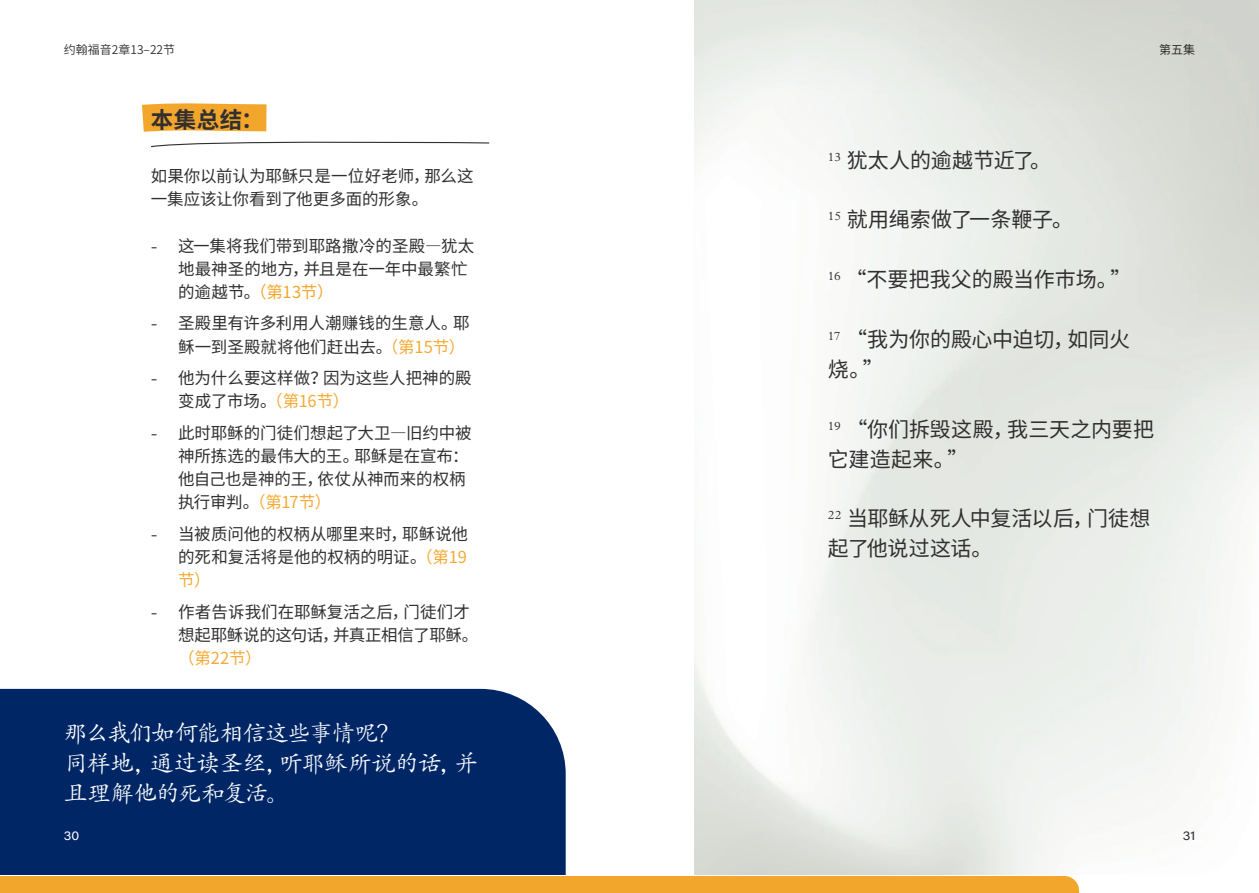
<style>
.page{position:relative;width:1259px;height:893px;background:#fff}
.page>*{position:absolute;margin:0;border:0;box-sizing:border-box;transform-origin:0 0}
.KP_Handwritten{font:24px/30px "Adobe Kaiti Std";letter-spacing:-.045em;color:#fff}
.KP_Handwritten-2{font:24px "Adobe Kaiti Std";letter-spacing:-.08em;color:#fff}
.Page_Title{font:700 22.5px "Noto Sans CJ Ksc";color:#312f30}
.Bible_Passage{font:21px/30px "Noto Sans CJ Ksc";letter-spacing:-.005em;color:#312f30}
.Body{font:16.5px/23.1px "Noto Sans CJ Ksc";color:#312f30}
.Page_Numbers{font:600 12px "Noto Sans CJ Ksc";color:#312f30}
.Page_Numbers-2{font:600 12px "Noto Sans CJ Ksc";color:#231f20}
.Page_Numbers-3{font:12px "Acumin Variable Concept";color:#312f30}
.Page_Numbers-4{font:12px "Acumin Variable Concept";color:#fff}
.s1{font-family:"Acumin Variable Concept"}
.s2{color:#f3a62c}
.s3{color:#f5aa37}
</style>
<div class="page">
<div style="left:0;top:689px;width:566px;height:186px;background:#002666"></div>
<div style="left:0;top:876px;width:1079px;height:17px;background:#f3a62c"></div>
<svg style="left:142px;top:103px;width:348px;height:45px"></svg>
<p class="Page_Numbers" style="left:64px;top:43px;width:113px">约翰福音2章13–22节</p>
<p class="Page_Numbers-2" style="left:1159px;top:43px;width:37px">第五集</p>
<p class="Page_Title" style="left:151px;top:107px;width:114px">本集总结：</p>
<p class="Body" style="left:151px;top:165px;width:324px">如果你以前认为耶稣只是一位好老师，那么这一集应该让你看到了他更多面的形象。</p>
<p class="Body" style="left:178px;top:234px;width:298px;text-indent:-27px"><span class="s1">-</span> 这一集将我们带到耶路撒冷的圣殿—犹太地最神圣的地方，并且是在一年中最繁忙的逾越节。<span class="s2">（第13节）</span></p>
<p class="Body" style="left:151px;top:312px;width:320px;text-align:right"><span class="s1">-</span> 圣殿里有许多利用人潮赚钱的生意人。耶稣一到圣殿就将他们赶出去。<span class="s3">（第15节）</span></p>
<p class="Body" style="left:178px;top:367px;width:295px;text-indent:-27px"><span class="s1">-</span> 他为什么要这样做？因为这些人把神的殿变成了市场。<span class="s3">（第16节）</span></p>
<p class="Body" style="left:178px;top:422px;width:295px;text-indent:-27px"><span class="s1">-</span> 此时耶稣的门徒们想起了大卫—旧约中被神所拣选的最伟大的王。耶稣是在宣布：他自己也是神的王，依仗从神而来的权柄执行审判。<span class="s3">（第17节）</span></p>
<p class="Body" style="left:178px;top:522px;width:292px;text-align:justify;text-indent:-27px"><span class="s1">-</span> 当被质问他的权柄从哪里来时，耶稣说他的死和复活将是他的权柄的明证。<span class="s3">（第19节）</span></p>
<p class="Body" style="left:178px;top:600px;width:302px;text-indent:-27px"><span class="s1">-</span> 作者告诉我们在耶稣复活之后，门徒们才想起耶稣说的这句话，并真正相信了耶稣。<span class="s3">（第22节）</span></p>
<p class="KP_Handwritten-2" style="left:64px;top:718px;width:326px">那么我们如何能相信这些事情呢?</p>
<p class="KP_Handwritten" style="left:64px;top:748px;width:416px">同样地，通过读圣经，听耶稣所说的话，并且理解他的死和复活。</p>
<p class="Page_Numbers-4" style="left:64px;top:827px;width:17px">30</p>
<p class="Bible_Passage" style="left:828px;top:145px;width:225px"><sup>13</sup> 犹太人的逾越节近了。</p>
<p class="Bible_Passage" style="left:828px;top:205px;width:247px"><sup>15</sup> 就用绳索做了一条鞭子。</p>
<p class="Bible_Passage" style="left:828px;top:265px;width:305px"><sup>16</sup> “不要把我父的殿当作巿场。”</p>
<p class="Bible_Passage" style="left:828px;top:325px;width:304px"><sup>17</sup> “我为你的殿心中迫切，如同火烧。”</p>
<p class="Bible_Passage" style="left:828px;top:414px;width:328px"><sup>19</sup> “你们拆毁这殿，我三天之内要把它建造起来。”</p>
<p class="Bible_Passage" style="left:828px;top:504px;width:324px"><sup>22</sup> 当耶稣从死人中复活以后，门徒想起了他说过这话。</p>
<p class="Page_Numbers-3" style="left:1183px;top:827px;width:14px">31</p>
</div>
